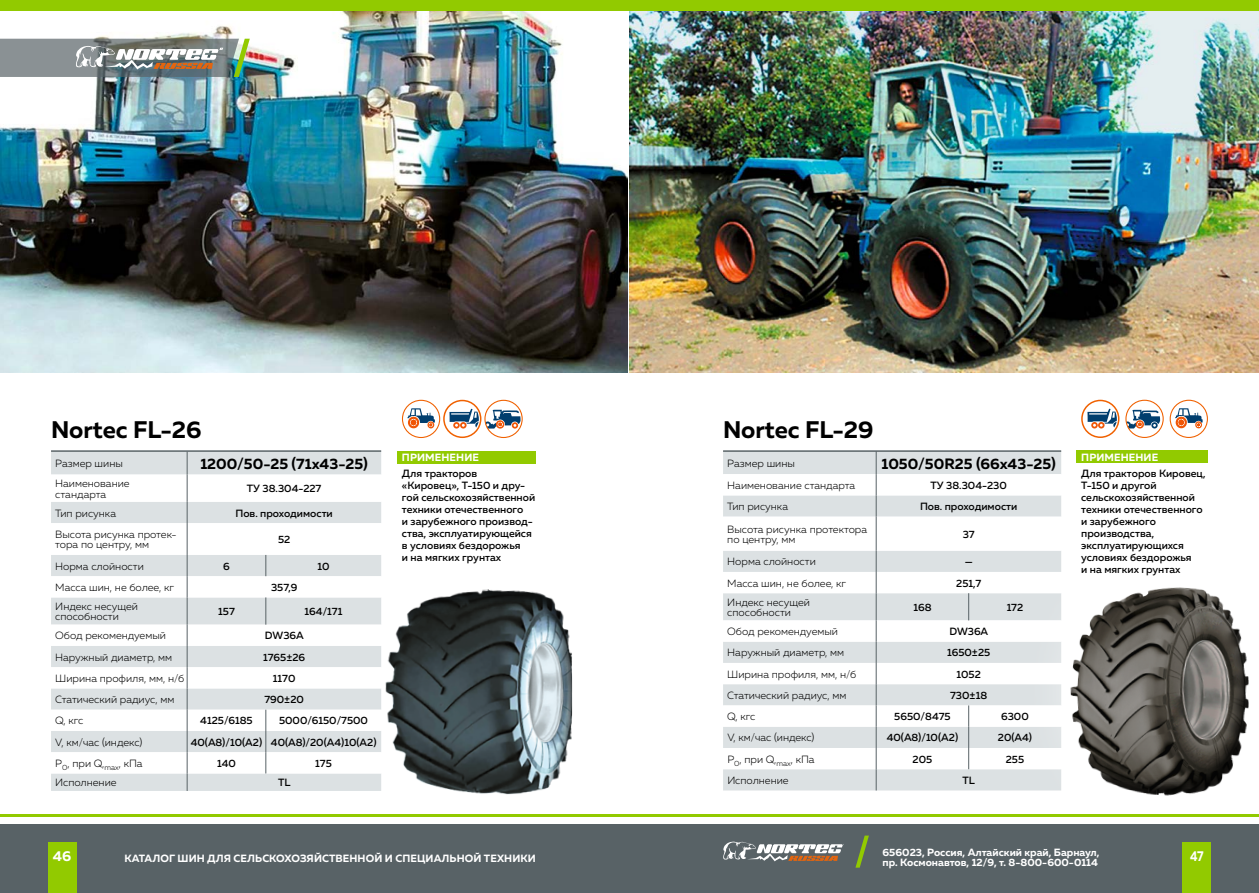
<style>
.page{position:relative;width:1259px;height:893px;background:#fff}
.page>*{position:absolute;margin:0;border:0;box-sizing:border-box;transform-origin:0 0}
.t1{font:700 24px "Muller";color:#000}
.t2{font:700 15px "Muller";color:#000}
.t3{font:700 14.25px "Muller";color:#fff}
.t4{font:700 14.25px "Muller";color:#fff;scale:.8 1}
.t5{font:500 10.5px/12px "Muller";color:#000}
.t6{font:300 10.5px/10.5px "Muller";color:#000}
.t7{font:700 10.5px/10.5px "Muller";letter-spacing:.01em;color:#fff}
</style>
<div class="page">
<div style="left:51px;top:452px;width:330px;height:339px;background:#dce1e3"></div>
<svg style="left:51px;top:475px;width:330px;height:298px"></svg>
<svg style="left:187px;top:452px;width:1px;height:71px"></svg>
<hr style="left:187px;top:523px;width:1px;height:32px;background:#586266">
<svg style="left:187px;top:555px;width:1px;height:236px"></svg>
<svg style="left:265px;top:555px;width:1px;height:21px"></svg>
<svg style="left:265px;top:597px;width:1px;height:28px"></svg>
<svg style="left:265px;top:710px;width:1px;height:63px"></svg>
<div style="left:369px;top:577px;width:216px;height:259px;background:#000;opacity:.75"></div>
<img style="left:0;top:11px;width:627px;height:361px">
<svg style="left:485px;top:400px;width:37px;height:37px"></svg>
<svg style="left:485px;top:410px;width:35px;height:19px"></svg>
<div style="left:484px;top:400px;width:39px;height:38px;border:1px solid #f06100;border-radius:50%"></div>
<svg style="left:444px;top:400px;width:37px;height:37px"></svg>
<div style="left:443px;top:400px;width:38px;height:38px;border:2px solid #f06100;border-radius:50%"></div>
<svg style="left:449px;top:409px;width:30px;height:20px"></svg>
<svg style="left:402px;top:400px;width:38px;height:37px"></svg>
<div style="left:402px;top:400px;width:38px;height:38px;border:1px solid #f06100;border-radius:50%"></div>
<svg style="left:407px;top:408px;width:28px;height:20px"></svg>
<div style="left:398px;top:451px;width:138px;height:12px;background:#92ca00"></div>
<hr style="left:51px;top:450px;width:330px;height:2px;background:#586266">
<div style="left:723px;top:452px;width:338px;height:338px;background:#dce1e3"></div>
<svg style="left:723px;top:474px;width:338px;height:295px"></svg>
<svg style="left:876px;top:452px;width:1px;height:65px"></svg>
<hr style="left:876px;top:517px;width:1px;height:34px;background:#586266">
<svg style="left:968px;top:593px;width:1px;height:27px"></svg>
<svg style="left:968px;top:705px;width:1px;height:64px"></svg>
<svg style="left:876px;top:551px;width:1px;height:239px"></svg>
<div style="left:1019px;top:534px;width:240px;height:312px;background:#fff;opacity:.75"></div>
<div style="left:1056px;top:574px;width:203px;height:234px;background:#000;opacity:.75"></div>
<img style="left:629px;top:11px;width:630px;height:361px">
<svg style="left:1082px;top:400px;width:36px;height:37px"></svg>
<div style="left:1081px;top:400px;width:38px;height:38px;border:2px solid #f06100;border-radius:50%"></div>
<svg style="left:1087px;top:409px;width:30px;height:19px"></svg>
<svg style="left:1126px;top:400px;width:37px;height:37px"></svg>
<svg style="left:1126px;top:410px;width:34px;height:19px"></svg>
<div style="left:1125px;top:400px;width:38px;height:38px;border:1px solid #f06100;border-radius:50%"></div>
<svg style="left:1170px;top:400px;width:37px;height:37px"></svg>
<div style="left:1169px;top:400px;width:39px;height:38px;border:1px solid #f06100;border-radius:50%"></div>
<svg style="left:1175px;top:408px;width:27px;height:20px"></svg>
<div style="left:1077px;top:450px;width:131px;height:13px;background:#92ca00"></div>
<hr style="left:723px;top:450px;width:338px;height:2px;background:#586266">
<div style="left:0;top:824px;width:629px;height:69px;background:#586266"></div>
<div style="left:0;top:0;width:629px;height:11px;background:#92ca00"></div>
<div style="left:629px;top:0;width:630px;height:11px;background:#92ca00"></div>
<hr style="left:0;top:815px;width:629px;height:2px;background:#92ca00">
<hr style="left:629px;top:815px;width:630px;height:2px;background:#92ca00">
<div style="left:629px;top:824px;width:630px;height:69px;background:#586266"></div>
<svg style="left:0;top:39px;width:250px;height:38px;background:#8b928e"></svg>
<div style="left:48px;top:842px;width:28px;height:51px;background:#92ca00"></div>
<div style="left:1182px;top:842px;width:29px;height:51px;background:#92ca00"></div>
<svg style="left:855px;top:836px;width:14px;height:32px"></svg>
<svg style="left:723px;top:842px;width:120px;height:19px"></svg>
<h1 class="t1" style="left:51px;top:414px;width:152px">Nortec FL-26</h1>
<p class="t6" style="left:55px;top:458px;width:69px">Размер шины</p>
<h2 class="t2" style="left:200px;top:454px;width:169px">1200/50-25 (71x43-25)</h2>
<p class="t6" style="left:55px;top:478px;width:76px">Наименование стандарта</p>
<p class="t5" style="left:247px;top:482px;width:76px">ТУ 38.304-227</p>
<p class="t6" style="left:55px;top:507px;width:62px">Тип рисунка</p>
<p class="t5" style="left:235px;top:507px;width:99px">Пов. проходимости</p>
<p class="t6" style="left:55px;top:529px;width:123px">Высота рисунка протек&shy;тора по центру, мм</p>
<p class="t5" style="left:278px;top:533px;width:14px">52</p>
<p class="t6" style="left:55px;top:561px;width:90px">Норма слойности</p>
<p class="t5" style="left:223px;top:560px;width:8px">6</p>
<p class="t5" style="left:317px;top:560px;width:14px">10</p>
<p class="t6" style="left:55px;top:582px;width:120px">Масса шин, не более, кг</p>
<p class="t5" style="left:271px;top:581px;width:28px">357,9</p>
<p class="t6" style="left:55px;top:601px;width:84px">Индекс несущей способности</p>
<p class="t5" style="left:218px;top:605px;width:18px">157</p>
<p class="t5" style="left:305px;top:605px;width:39px">164/171</p>
<p class="t6" style="left:55px;top:630px;width:112px">Обод рекомендуемый</p>
<p class="t5" style="left:265px;top:630px;width:40px">DW36A</p>
<p class="t6" style="left:55px;top:652px;width:118px">Наружный диаметр, мм</p>
<p class="t5" style="left:263px;top:651px;width:44px">1765±26</p>
<p class="t6" style="left:55px;top:673px;width:131px">Ширина профиля, мм, н/б</p>
<p class="t5" style="left:273px;top:672px;width:24px">1170</p>
<p class="t6" style="left:55px;top:694px;width:121px">Статический радиус, мм</p>
<p class="t5" style="left:264px;top:693px;width:41px">790±20</p>
<p class="t6" style="left:55px;top:715px;width:30px">Q, кгс</p>
<p class="t5" style="left:200px;top:715px;width:54px">4125/6185</p>
<p class="t5" style="left:279px;top:715px;width:90px">5000/6150/7500</p>
<p class="t6" style="left:55px;top:737px;width:88px">V, км/час (индекс)</p>
<p class="t5" style="left:191px;top:736px;width:187px">40(A8)/10(А2) 40(A8)/20(А4)10(А2)</p>
<p class="t6" style="left:55px;top:758px;width:89px">P<sub>0</sub>, при Q,<sub>max</sub>, кПа</p>
<p class="t5" style="left:217px;top:757px;width:20px">140</p>
<p class="t5" style="left:315px;top:757px;width:18px">175</p>
<p class="t6" style="left:55px;top:777px;width:63px">Исполнение</p>
<p class="t5" style="left:278px;top:776px;width:14px">TL</p>
<p class="t7" style="left:402px;top:452px;width:78px">ПРИМЕНЕНИЕ</p>
<p class="t5" style="left:402px;top:468px;width:135px">Для тракторов «Кировец», Т-150 и дру&shy;гой сельскохозяйственной техники отечественного<br>и зарубежного производ&shy;ства, эксплуатирующейся в условиях бездорожья<br>и на мягких грунтах</p>
<h1 class="t1" style="left:723px;top:414px;width:152px">Nortec FL-29</h1>
<p class="t6" style="left:727px;top:458px;width:69px">Размер шины</p>
<h2 class="t2" style="left:881px;top:454px;width:176px">1050/50R25 (66x43-25)</h2>
<p class="t6" style="left:727px;top:480px;width:130px">Наименование стандарта</p>
<p class="t5" style="left:930px;top:479px;width:78px">ТУ 38.304-230</p>
<p class="t6" style="left:727px;top:501px;width:62px">Тип рисунка</p>
<p class="t5" style="left:920px;top:500px;width:99px">Пов. проходимости</p>
<p class="t6" style="left:727px;top:523px;width:141px">Высота рисунка протектора по центру, мм</p>
<p class="t5" style="left:962px;top:528px;width:14px">37</p>
<p class="t6" style="left:727px;top:556px;width:90px">Норма слойности</p>
<p class="t5" style="left:964px;top:556px;width:10px">—</p>
<p class="t6" style="left:727px;top:578px;width:120px">Масса шин, не более, кг</p>
<p class="t5" style="left:956px;top:577px;width:26px">251,7</p>
<p class="t6" style="left:727px;top:597px;width:84px">Индекс несущей способности</p>
<p class="t5" style="left:913px;top:601px;width:20px">168</p>
<p class="t5" style="left:1006px;top:601px;width:18px">172</p>
<p class="t6" style="left:727px;top:626px;width:112px">Обод рекомендуемый</p>
<p class="t5" style="left:949px;top:625px;width:40px">DW36A</p>
<p class="t6" style="left:727px;top:647px;width:118px">Наружный диаметр, мм</p>
<p class="t5" style="left:947px;top:647px;width:45px">1650±25</p>
<p class="t6" style="left:727px;top:669px;width:131px">Ширина профиля, мм, н/б</p>
<p class="t5" style="left:956px;top:668px;width:26px">1052</p>
<p class="t6" style="left:727px;top:690px;width:121px">Статический радиус, мм</p>
<p class="t5" style="left:950px;top:689px;width:38px">730±18</p>
<p class="t6" style="left:727px;top:711px;width:30px">Q, кгс</p>
<p class="t5" style="left:894px;top:710px;width:58px">5650/8475</p>
<p class="t5" style="left:1001px;top:710px;width:29px">6300</p>
<p class="t6" style="left:727px;top:732px;width:88px">V, км/час (индекс)</p>
<p class="t5" style="left:886px;top:732px;width:73px">40(A8)/10(А2)</p>
<p class="t5" style="left:998px;top:732px;width:36px">20(А4)</p>
<p class="t6" style="left:727px;top:754px;width:89px">P<sub>0</sub>, при Q,<sub>max</sub>, кПа</p>
<p class="t5" style="left:912px;top:753px;width:21px">205</p>
<p class="t5" style="left:1005px;top:753px;width:20px">255</p>
<p class="t6" style="left:727px;top:775px;width:63px">Исполнение</p>
<p class="t5" style="left:962px;top:774px;width:14px">TL</p>
<p class="t7" style="left:1081px;top:452px;width:78px">ПРИМЕНЕНИЕ</p>
<p class="t5" style="left:1081px;top:467px;width:126px">Для тракторов Кировец,<br>Т-150 и другой сельскохозяйственной техники отечественного и зарубежного производства, эксплуатирующихся условиях бездорожья<br>и на мягких грунтах</p>
<p class="t7" style="left:882px;top:847px;width:218px">656023, Россия, Алтайский край, Барнаул, пр. Космонавтов, 12/9, т. 8-800-600-0114</p>
<h3 class="t3" style="left:53px;top:847px;width:20px">46</h3>
<p class="t7" style="left:124px;top:853px;width:413px">КАТАЛОГ ШИН ДЛЯ СЕЛЬСКОХОЗЯЙСТВЕННОЙ И СПЕЦИАЛЬНОЙ ТЕХНИКИ</p>
<h3 class="t4" style="left:1190px;top:847px;width:19px">47</h3>
</div>
